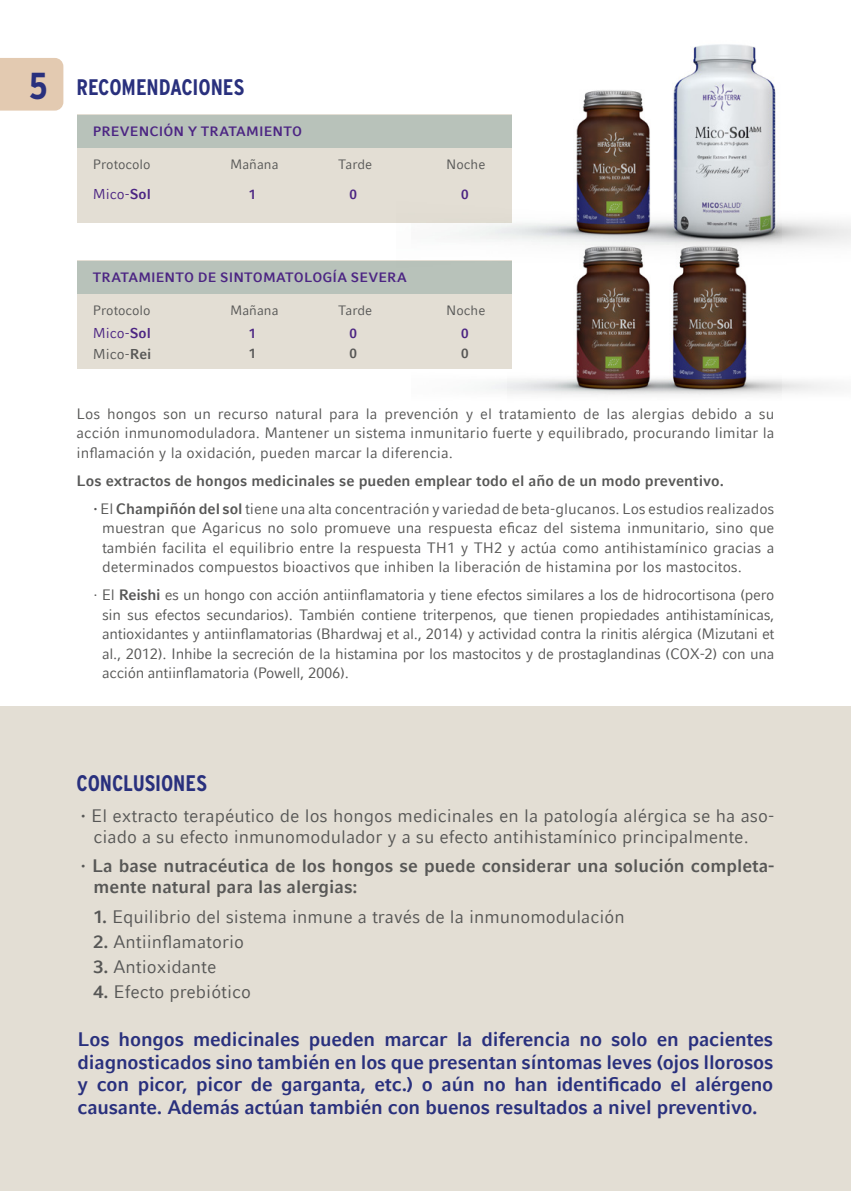
<style>
.page{position:relative;width:851px;height:1191px;background:#fff}
.page>*{position:absolute;margin:0;border:0;box-sizing:border-box;transform-origin:0 0}
.t1{font:700 37.5px "Interstate Condensed";color:#29307d}
.t2{font:700 22.5px "Interstate Condensed";letter-spacing:-.005em;color:#29307d}
.t3{font:700 19.5px/22.5px "Compatil Fact LT";letter-spacing:-.01em;color:#29307d;text-align:justify}
.t4{font:18px/21px "Compatil Fact LT Com";color:#575756}
.t5{font:700 18px/21px "Compatil Fact LT";color:#575756}
.t6{font:15px/19.5px "Compatil Fact LT Com";color:#575756;text-align:justify}
.t7{font:700 15px "Compatil Fact LT";color:#575756}
.t8{font:14.25px/20.7px "Compatil Fact LT";color:#4c2583}
.t9{font:700 13.5px "Compatil Fact LT";letter-spacing:.015em;color:#4c2583}
.t10{font:13.5px "Compatil Fact LT";color:#575756}
.t11{font:700 13.5px "Compatil Fact LT";color:#575756}
.s1{font-weight:700}
.s2{color:#575756}
.s3{font-weight:700;color:#575756}
.s4{font-family:"Compatil Fact LT";font-weight:700}
</style>
<div class="page">
<div style="left:0;top:706px;width:850px;height:485px;background:#e3ded4"></div>
<div style="left:77px;top:115px;width:434px;height:108px;background:#e3ded4"></div>
<div style="left:77px;top:115px;width:434px;height:32px;background:#b8c2ba"></div>
<div style="left:77px;top:261px;width:434px;height:108px;background:#e3ded4"></div>
<div style="left:77px;top:261px;width:434px;height:32px;background:#b8c2ba"></div>
<img style="left:507px;top:329px;width:326px;height:66px">
<div style="left:0;top:58px;width:63px;height:53px;background:#e3cab1"></div>
<img style="left:396px;top:44px;width:454px;height:285px">
<h1 class="t1" style="left:29px;top:64px;width:20px">5</h1>
<h2 class="t2" style="left:77px;top:74px;width:169px">RECOMENDACIONES</h2>
<p class="t9" style="left:93px;top:123px;width:211px">PREVENCIÓN Y TRATAMIENTO</p>
<p class="t10" style="left:93px;top:157px;width:59px">Protocolo</p>
<p class="t10" style="left:230px;top:157px;width:50px">Mañana</p>
<p class="t10" style="left:338px;top:157px;width:36px">Tarde</p>
<p class="t10" style="left:446px;top:157px;width:41px">Noche</p>
<p class="t8" style="left:93px;top:184px;width:59px">Mico-<span class="s1">Sol</span></p>
<p class="t9" style="left:249px;top:186px;width:9px">1</p>
<p class="t9" style="left:349px;top:186px;width:9px">0</p>
<p class="t9" style="left:461px;top:186px;width:9px">0</p>
<p class="t9" style="left:93px;top:269px;width:315px">TRATAMIENTO DE SINTOMATOLOGÍA SEVERA</p>
<p class="t10" style="left:93px;top:303px;width:59px">Protocolo</p>
<p class="t10" style="left:230px;top:303px;width:50px">Mañana</p>
<p class="t10" style="left:338px;top:303px;width:36px">Tarde</p>
<p class="t10" style="left:446px;top:303px;width:41px">Noche</p>
<p class="t8" style="left:93px;top:323px;width:60px">Mico-<span class="s1">Sol<br></span><span class="s2">Mico-</span><span class="s3">Rei</span></p>
<p class="t9" style="left:249px;top:325px;width:9px">1</p>
<p class="t9" style="left:349px;top:325px;width:9px">0</p>
<p class="t9" style="left:461px;top:325px;width:9px">0</p>
<p class="t11" style="left:249px;top:346px;width:9px">1</p>
<p class="t11" style="left:349px;top:346px;width:9px">0</p>
<p class="t11" style="left:461px;top:346px;width:9px">0</p>
<p class="t6" style="left:77px;top:404px;width:699px">Los hongos son un recurso natural para la prevención y el tratamiento de las alergias debido a su acción inmunomoduladora. Mantener un sistema inmunitario fuerte y equilibrado, procurando limitar la inflamación y la oxidación, pueden marcar la diferencia.</p>
<p class="t7" style="left:77px;top:472px;width:648px">Los extractos de hongos medicinales se pueden emplear todo el año de un modo preventivo.</p>
<p class="t6" style="left:102px;top:499px;width:673px;text-indent:-9px"><span class="s4">·</span> El <span class="s4">Champiñón del sol</span> tiene una alta concentración y variedad de beta-glucanos. Los estudios realizados muestran que Agaricus no solo promueve una respuesta eficaz del sistema inmunitario, sino que también facilita el equilibrio entre la respuesta TH1 y TH2 y actúa como antihistamínico gracias a determinados compuestos bioactivos que inhiben la liberación de histamina por los mastocitos.</p>
<p class="t6" style="left:102px;top:585px;width:673px;text-indent:-9px">· El <span class="s4">Reishi</span> es un hongo con acción antiinflamatoria y tiene efectos similares a los de hidrocortisona (pero sin sus efectos secundarios). También contiene triterpenos, que tienen propiedades antihistamínicas, antioxidantes y antiinflamatorias (Bhardwaj et al., 2014) y actividad contra la rinitis alérgica (Mizutani et al., 2012). Inhibe la secreción de la histamina por los mastocitos y de prostaglandinas (COX-2) con una acción antiinflamatoria (Powell, 2006).</p>
<h2 class="t2" style="left:77px;top:770px;width:132px">CONCLUSIONES</h2>
<p class="t4" style="left:94px;top:805px;width:682px;text-indent:-13px"><span class="s4">·</span> El extracto terapéutico de los hongos medicinales en la patología alérgica se ha aso&shy;ciado a su efecto inmunomodulador y a su efecto antihistamínico principalmente.</p>
<p class="t5" style="left:94px;top:855px;width:682px;text-indent:-13px">· La base nutracéutica de los hongos se puede considerar una solución completa&shy;mente natural para las alergias:</p>
<p class="t4" style="left:94px;top:906px;width:532px"><span class="s4">1.</span> Equilibrio del sistema inmune a través de la inmunomodulación</p>
<p class="t4" style="left:94px;top:931px;width:152px"><span class="s4">2.</span> Antiinflamatorio</p>
<p class="t4" style="left:94px;top:956px;width:124px"><span class="s4">3.</span> Antioxidante</p>
<p class="t4" style="left:94px;top:981px;width:159px"><span class="s4">4.</span> Efecto prebiótico</p>
<p class="t3" style="left:78px;top:1028px;width:697px">Los hongos medicinales pueden marcar la diferencia no solo en pacientes diagnosticados sino también en los que presentan síntomas leves (ojos llorosos y con picor, picor de garganta, etc.) o aún no han identificado el alérgeno causante. Además actúan también con buenos resultados a nivel preventivo.</p>
</div>
